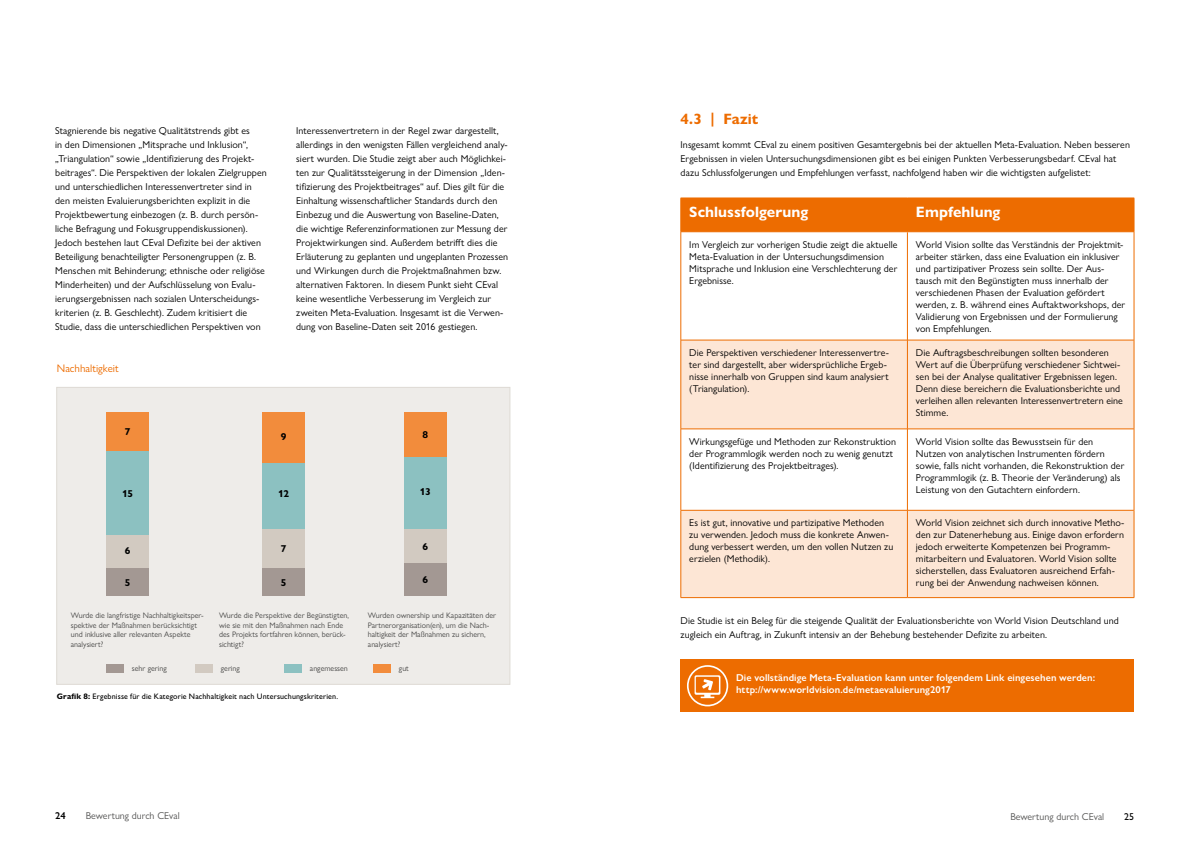
<style>
.page{position:relative;width:1191px;height:842px;background:#fff}
.page>*{position:absolute;margin:0;border:0;box-sizing:border-box;transform-origin:0 0}
.t1{font:700 15px "Gill Sans Nova";letter-spacing:.005em;color:#fff}
.t2{font:700 15px "Gill Sans Nova";letter-spacing:.005em;color:#ed6c00}
.t3{font:11px "Gill Sans Nova";letter-spacing:.005em;color:#ed6c00}
.t4{font:10px/12px "Gill Sans Nova";letter-spacing:.005em;color:#000}
.t5{font:600 10px/12px "Gill Sans Nova";letter-spacing:.01em;color:#fff}
.t6{font:10px "Gill Sans Nova";color:#565655}
.t7{font:700 10px "Gill Sans Nova";color:#000}
.t8{font:600 10px "Gill Sans Nova";color:#000}
.t9{font:500 10px "Gill Sans Nova";color:#000}
.t10{font:8px/9.6px "Gill Sans Nova";color:#484847}
.t11{font:500 8px "Gill Sans Nova";letter-spacing:.015em;color:#000}
.s1{font-weight:700}
</style>
<div class="page">
<div style="left:680px;top:659px;width:454px;height:53px;background:#ed6c00"></div>
<div style="left:56px;top:387px;width:454px;height:298px;background:#eeece9;border:1px solid #dedad4"></div>
<div style="left:681px;top:199px;width:452px;height:32px;background:#ed6c00"></div>
<svg style="left:681px;top:341px;width:452px;height:256px;fill:#fde6d5"></svg>
<hr style="left:680px;top:198px;width:227px;height:1px;background:#ed6c00">
<hr style="left:680px;top:198px;width:1px;height:34px;background:#ed6c00">
<hr style="left:907px;top:198px;width:227px;height:1px;background:#ed6c00">
<hr style="left:1133px;top:198px;width:1px;height:34px;background:#ed6c00">
<hr style="left:907px;top:198px;width:1px;height:33px;background:#ed6c00">
<hr style="left:681px;top:231px;width:226px;height:1px;background:#ed6c00">
<hr style="left:907px;top:231px;width:226px;height:1px;background:#ed6c00">
<hr style="left:680px;top:340px;width:1px;height:89px;background:#ed6c00">
<hr style="left:1133px;top:340px;width:1px;height:89px;background:#ed6c00">
<hr style="left:907px;top:340px;width:1px;height:89px;background:#ed6c00">
<hr style="left:680px;top:510px;width:1px;height:87px;background:#ed6c00">
<hr style="left:1133px;top:510px;width:1px;height:87px;background:#ed6c00">
<hr style="left:680px;top:597px;width:227px;height:1px;background:#ed6c00">
<hr style="left:907px;top:597px;width:227px;height:1px;background:#ed6c00">
<hr style="left:907px;top:510px;width:1px;height:87px;background:#ed6c00">
<hr style="left:680px;top:232px;width:1px;height:108px;background:#ed6c00">
<hr style="left:1133px;top:232px;width:1px;height:108px;background:#ed6c00">
<hr style="left:907px;top:232px;width:1px;height:108px;background:#ed6c00">
<hr style="left:681px;top:340px;width:226px;height:1px;background:#ed6c00">
<hr style="left:907px;top:340px;width:226px;height:1px;background:#ed6c00">
<hr style="left:681px;top:429px;width:226px;height:1px;background:#ed6c00">
<hr style="left:907px;top:429px;width:226px;height:1px;background:#ed6c00">
<hr style="left:681px;top:510px;width:226px;height:1px;background:#ed6c00">
<hr style="left:907px;top:510px;width:226px;height:1px;background:#ed6c00">
<hr style="left:680px;top:429px;width:1px;height:81px;background:#ed6c00">
<hr style="left:1133px;top:429px;width:1px;height:81px;background:#ed6c00">
<hr style="left:907px;top:429px;width:1px;height:81px;background:#ed6c00">
<div style="left:106px;top:568px;width:43px;height:28px;background:#a39893"></div>
<div style="left:106px;top:534px;width:43px;height:34px;background:#d2cac1"></div>
<div style="left:106px;top:451px;width:43px;height:83px;background:#8cc1c1"></div>
<div style="left:106px;top:412px;width:43px;height:39px;background:#f28c3c"></div>
<div style="left:404px;top:562px;width:42px;height:34px;background:#a39893"></div>
<div style="left:404px;top:529px;width:42px;height:33px;background:#d2cac1"></div>
<div style="left:404px;top:457px;width:42px;height:72px;background:#8cc1c1"></div>
<div style="left:404px;top:412px;width:42px;height:45px;background:#f28c3c"></div>
<div style="left:262px;top:568px;width:43px;height:28px;background:#a39893"></div>
<div style="left:262px;top:529px;width:43px;height:39px;background:#d2cac1"></div>
<div style="left:262px;top:462px;width:43px;height:67px;background:#8cc1c1"></div>
<div style="left:262px;top:412px;width:43px;height:50px;background:#f28c3c"></div>
<div style="left:106px;top:664px;width:17px;height:9px;background:#a39893"></div>
<div style="left:195px;top:664px;width:17px;height:9px;background:#d2cac1"></div>
<div style="left:284px;top:664px;width:17px;height:9px;background:#8cc1c1"></div>
<div style="left:373px;top:664px;width:17px;height:9px;background:#f28c3c"></div>
<svg style="left:694px;top:675px;width:26px;height:23px"></svg>
<div style="left:687px;top:665px;width:41px;height:41px;border:2px solid #fff;border-radius:50%"></div>
<p class="t4" style="left:55px;top:124px;width:213px;line-height:14px">Stagnierende bis negative Qualitätstrends gibt es<br>in den Dimensionen „Mitsprache und Inklusion“, „Triangulation“ sowie „Identifizierung des Projekt&shy;beitrages“. Die Perspektiven der lokalen Zielgruppen und unterschiedlichen Interessenvertreter sind in den meisten Evaluierungsberichten explizit in die Projektbewertung einbezogen (z. B. durch persön&shy;liche Befragung und Fokusgruppendiskussionen).<br>Jedoch bestehen laut CEval Defizite bei der aktiven Beteiligung benachteiligter Personengruppen (z. B.<br>Menschen mit Behinderung; ethnische oder religiöse Minderheiten) und der Aufschlüsselung von Evalu&shy;ierungsergebnissen nach sozialen Unterscheidungs&shy;kriterien (z. B. Geschlecht). Zudem kritisiert die Studie, dass die unterschiedlichen Perspektiven von</p>
<p class="t3" style="left:57px;top:362px;width:64px">Nachhaltigkeit</p>
<p class="t4" style="left:296px;top:124px;width:213px;line-height:14px">Interessenvertretern in der Regel zwar dargestellt, allerdings in den wenigsten Fällen vergleichend analy&shy;siert wurden. Die Studie zeigt aber auch Möglichkei&shy;ten zur Qualitätssteigerung in der Dimension „Iden&shy;tifizierung des Projektbeitrages“ auf. Dies gilt für die Einhaltung wissenschaftlicher Standards durch den Einbezug und die Auswertung von Baseline-Daten, die wichtige Referenzinformationen zur Messung der Projektwirkungen sind. Außerdem betrifft dies die Erläuterung zu geplanten und ungeplanten Prozessen und Wirkungen durch die Projektmaßnahmen bzw. alternativen Faktoren. In diesem Punkt sieht CEval keine wesentliche Verbesserung im Vergleich zur zweiten Meta-Evaluation. Insgesamt ist die Verwen&shy;dung von Baseline-Daten seit 2016 gestiegen.</p>
<p class="t7" style="left:125px;top:425px;width:7px">7</p>
<p class="t7" style="left:281px;top:430px;width:7px">9</p>
<p class="t7" style="left:422px;top:428px;width:7px">8</p>
<p class="t7" style="left:122px;top:487px;width:13px">15</p>
<p class="t7" style="left:278px;top:487px;width:12px">12</p>
<p class="t7" style="left:420px;top:485px;width:12px">13</p>
<p class="t7" style="left:125px;top:545px;width:7px">6</p>
<p class="t7" style="left:125px;top:576px;width:7px">5</p>
<p class="t7" style="left:281px;top:542px;width:7px">7</p>
<p class="t7" style="left:281px;top:576px;width:7px">5</p>
<p class="t7" style="left:422px;top:540px;width:7px">6</p>
<p class="t7" style="left:422px;top:573px;width:7px">6</p>
<p class="t10" style="left:71px;top:610px;width:134px">Wurde die langfristige Nachhaltigkeitsper&shy;spektive der Maßnahmen berücksichtigt und inklusive aller relevanten Aspekte analysiert?</p>
<p class="t10" style="left:219px;top:610px;width:131px">Wurde die Perspektive der Begünstigten, wie sie mit den Maßnahmen nach Ende des Projekts fortfahren können, berück&shy;sichtigt?</p>
<p class="t10" style="left:368px;top:610px;width:130px">Wurden ownership und Kapazitäten der<br>Partnerorganisation(en), um die Nach&shy;haltigkeit der Maßnahmen zu sichern, analysiert?</p>
<p class="t10" style="left:132px;top:663px;width:36px">sehr gering</p>
<p class="t10" style="left:221px;top:663px;width:20px">gering</p>
<p class="t10" style="left:310px;top:663px;width:39px">angemessen</p>
<p class="t10" style="left:399px;top:663px;width:11px">gut</p>
<p class="t11" style="left:57px;top:691px;width:283px"><span class="s1">Grafik 8:</span> Ergebnisse für die Kategorie Nachhaltigkeit nach Untersuchungskriterien.</p>
<h1 class="t2" style="left:680px;top:110px;width:79px">4.3 | Fazit</h1>
<p class="t4" style="left:680px;top:138px;width:451px;line-height:14px">Insgesamt kommt CEval zu einem positiven Gesamtergebnis bei der aktuellen Meta-Evaluation. Neben besseren<br>Ergebnissen in vielen Untersuchungsdimensionen gibt es bei einigen Punkten Verbesserungsbedarf. CEval hat dazu Schlussfolgerungen und Empfehlungen verfasst, nachfolgend haben wir die wichtigsten aufgelistet:</p>
<h1 class="t1" style="left:689px;top:203px;width:120px">Schlussfolgerung</h1>
<h1 class="t1" style="left:916px;top:203px;width:86px">Empfehlung</h1>
<p class="t4" style="left:689px;top:238px;width:210px">Im Vergleich zur vorherigen Studie zeigt die aktuelle Meta-Evaluation in der Untersuchungsdimension Mitsprache und Inklusion eine Verschlechterung der Ergebnisse.</p>
<p class="t4" style="left:916px;top:238px;width:211px">World Vision sollte das Verständnis der Projektmit&shy;arbeiter stärken, dass eine Evaluation ein inklusiver und partizipativer Prozess sein sollte. Der Aus&shy;tausch mit den Begünstigten muss innerhalb der verschiedenen Phasen der Evaluation gefördert werden, z. B. während eines Auftaktworkshops, der Validierung von Ergebnissen und der Formulierung von Empfehlungen.</p>
<p class="t4" style="left:689px;top:346px;width:201px">Die Perspektiven verschiedener Interessenvertre&shy;ter sind dargestellt, aber widersprüchliche Ergeb&shy;nisse innerhalb von Gruppen sind kaum analysiert (Triangulation).</p>
<p class="t4" style="left:916px;top:346px;width:208px">Die Auftragsbeschreibungen sollten besonderen Wert auf die Überprüfung verschiedener Sichtwei&shy;sen bei der Analyse qualitativer Ergebnissen legen.<br>Denn diese bereichern die Evaluationsberichte und verleihen allen relevanten Interessenvertretern eine Stimme.</p>
<p class="t4" style="left:689px;top:435px;width:208px">Wirkungsgefüge und Methoden zur Rekonstruktion der Programmlogik werden noch zu wenig genutzt (Identifizierung des Projektbeitrages).</p>
<p class="t4" style="left:916px;top:435px;width:210px">World Vision sollte das Bewusstsein für den Nutzen von analytischen Instrumenten fördern sowie, falls nicht vorhanden, die Rekonstruktion der Programmlogik (z. B. Theorie der Veränderung) als Leistung von den Gutachtern einfordern.</p>
<p class="t4" style="left:689px;top:517px;width:205px">Es ist gut, innovative und partizipative Methoden zu verwenden. Jedoch muss die konkrete Anwen&shy;dung verbessert werden, um den vollen Nutzen zu erzielen (Methodik).</p>
<p class="t4" style="left:916px;top:517px;width:210px">World Vision zeichnet sich durch innovative Metho&shy;den zur Datenerhebung aus. Einige davon erfordern jedoch erweiterte Kompetenzen bei Programm&shy;mitarbeitern und Evaluatoren. World Vision sollte sicherstellen, dass Evaluatoren ausreichend Erfah&shy;rung bei der Anwendung nachweisen können.</p>
<p class="t4" style="left:680px;top:614px;width:440px;line-height:14px">Die Studie ist ein Beleg für die steigende Qualität der Evaluationsberichte von World Vision Deutschland und zugleich ein Auftrag, in Zukunft intensiv an der Behebung bestehender Defizite zu arbeiten.</p>
<p class="t5" style="left:736px;top:671px;width:360px">Die vollständige Meta-Evaluation kann unter folgendem Link eingesehen werden: http://www.worldvision.de/metaevaluierung2017</p>
<p class="t8" style="left:55px;top:810px;width:12px">24</p>
<p class="t6" style="left:86px;top:810px;width:95px">Bewertung durch CEval</p>
<p class="t6" style="left:1010px;top:810px;width:95px">Bewertung durch CEval</p>
<p class="t9" style="left:1124px;top:810px;width:11px">25</p>
</div>
